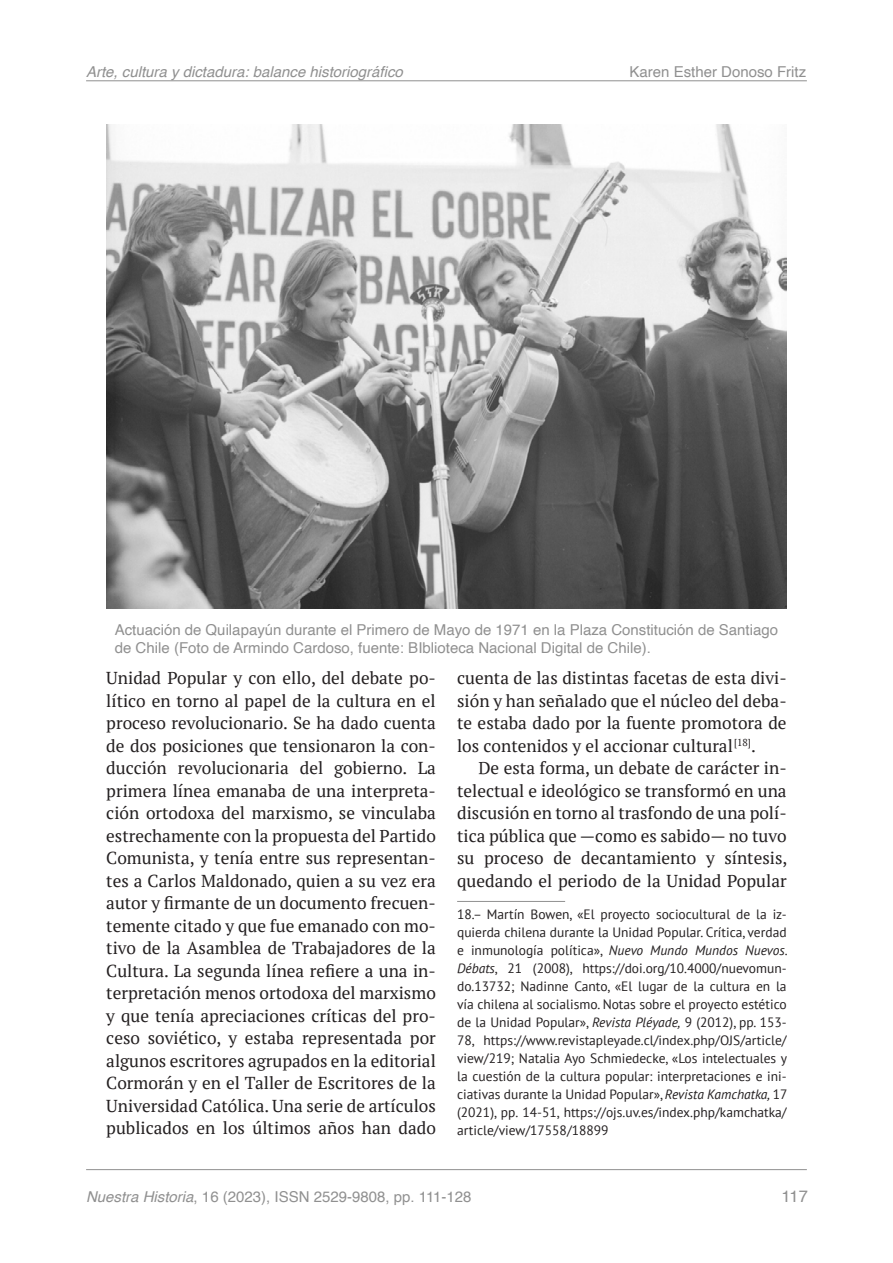
<style>
.page{position:relative;width:893px;height:1263px;background:#fff}
.page>*{position:absolute;margin:0;border:0;box-sizing:border-box;transform-origin:0 0}
.Texto_artículos{font:17.25px/22.5px "PT Serif";color:#231f20;text-align:justify}
.t1{font:16.5px "Helvetica";color:#909090}
.Pies_de_foto{font:15px/18px "Helvetica";color:#909090}
.t2{font:italic 15px "Helvetica";color:#909090}
.Notas_al_pie{font:13.5px/18px "PT Sans";color:#231f20;text-align:justify}
.s1{font-style:italic}
</style>
<div class="page">
<hr style="left:86px;top:81px;width:721px;height:1px;background:#909090">
<hr style="left:86px;top:1169px;width:721px;height:1px;background:#909090">
<hr style="left:457px;top:901px;width:108px;height:1px;background:#909090">
<img style="left:106px;top:124px;width:681px;height:485px">
<p class="t2" style="left:86px;top:59px;width:318px">Arte, cultura y dictadura: balance historiográfico</p>
<p class="Pies_de_foto" style="left:629px;top:63px;width:178px">Karen Esther Donoso Fritz</p>
<p class="Pies_de_foto" style="left:115px;top:621px;width:665px">Actuación de Quilapayún durante el Primero de Mayo de 1971 en la Plaza Constitución de Santiago de Chile (Foto de Armindo Cardoso, fuente: BIblioteca Nacional Digital de Chile).</p>
<p class="Texto_artículos" style="left:106px;top:666px;width:331px">Unidad Popular y con ello, del debate po&shy;lítico en torno al papel de la cultura en el proceso revolucionario. Se ha dado cuenta de dos posiciones que tensionaron la con&shy;ducción revolucionaria del gobierno. La primera línea emanaba de una interpreta&shy;ción ortodoxa del marxismo, se vinculaba estrechamente con la propuesta del Partido Comunista, y tenía entre sus representan&shy;tes a Carlos Maldonado, quien a su vez era autor y firmante de un documento frecuen&shy;temente citado y que fue emanado con mo&shy;tivo de la Asamblea de Trabajadores de la Cultura. La segunda línea refiere a una in&shy;terpretación menos ortodoxa del marxismo y que tenía apreciaciones críticas del pro&shy;ceso soviético, y estaba representada por algunos escritores agrupados en la editorial Cormorán y en el Taller de Escritores de la Universidad Católica. Una serie de artículos publicados en los últimos años han dado</p>
<p class="Texto_artículos" style="left:457px;top:666px;width:331px">cuenta de las distintas facetas de esta divi&shy;sión y han señalado que el núcleo del deba&shy;te estaba dado por la fuente promotora de los contenidos y el accionar cultural<sup>[18]</sup>.</p>
<p class="Texto_artículos" style="left:457px;top:756px;width:332px;text-indent:21px">De esta forma, un debate de carácter in&shy;telectual e ideológico se transformó en una discusión en torno al trasfondo de una polí&shy;tica pública que —como es sabido— no tuvo su proceso de decantamiento y síntesis, quedando el periodo de la Unidad Popular</p>
<p class="Notas_al_pie" style="left:457px;top:905px;width:332px">18.– Martín Bowen, «El proyecto sociocultural de la iz&shy;quierda chilena durante la Unidad Popular. Crítica, verdad e inmunología política», <span class="s1">Nuevo Mundo Mundos Nuevos</span>.<br><span class="s1">Débats</span>, 21 (2008), https://doi.org/10.4000/nuevomun&shy;do.13732; Nadinne Canto, «El lugar de la cultura en la vía chilena al socialismo. Notas sobre el proyecto estético de la Unidad Popular», <span class="s1">Revista Pléyade,</span> 9 (2012), pp. 153- 78, https://www.revistapleyade.cl/index.php/OJS/article/ view/219; Natalia Ayo Schmiedecke, «Los intelectuales y la cuestión de la cultura popular: interpretaciones e ini&shy;ciativas durante la Unidad Popular», <span class="s1">Revista Kamchatka,</span> 17 (2021), pp. 14-51, https://ojs.uv.es/index.php/kamchatka/ article/view/17558/18899</p>
<p class="Pies_de_foto" style="left:86px;top:1188px;width:387px"><span class="s1">Nuestra Historia</span>, 16 (2023), ISSN 2529-9808, pp. 111-128</p>
<p class="t1" style="left:782px;top:1183px;width:28px">117</p>
</div>
